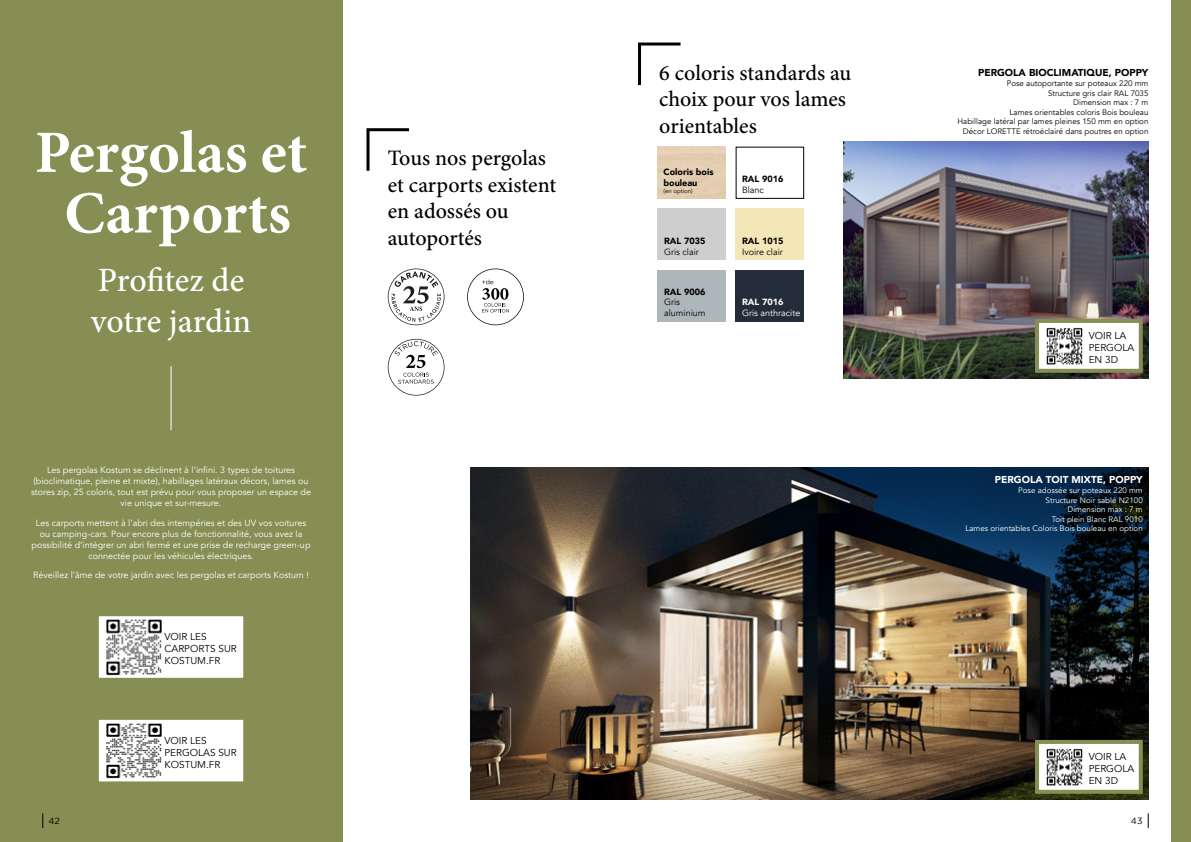
<style>
.page{position:relative;width:1191px;height:842px;background:#fff}
.page>*{position:absolute;margin:0;border:0;box-sizing:border-box;transform-origin:0 0}
.t1{font:700 60px/60.7px "Minion Pro";color:#fff;text-align:center}
.t2{font:500 34px/40.8px "Minion Pro";letter-spacing:-.005em;color:#fff}
.t3{font:500 22px/26.4px "Minion Pro";letter-spacing:-.005em;color:#000}
.t4{font:10px/12px "Avenir";color:#000}
.t5{font:900 10px "Avenir";color:#000}
.t6{font:900 10px "Avenir";color:#fff}
.t7{font:9px/11px "Avenir";color:#fff;text-align:center}
.t8{font:900 9px/10.8px "Avenir";color:#000}
.t9{font:9px/10.8px "Avenir";color:#000}
.t10{font:900 9px "Avenir";color:#fff}
.t11{font:9px "Gotham";color:#000}
.t12{font:8px/9.6px "Avenir";color:#000;text-align:right}
.t13{font:8px/9.6px "Avenir";color:#fff;text-align:right}
.t14{font:6px "Avenir";color:#000}
</style>
<div class="page">
<div style="left:0;top:0;width:342px;height:842px;background:#868e53"></div>
<svg style="left:366px;top:128px;width:44px;height:43px"></svg>
<svg style="left:388px;top:269px;width:56px;height:56px"></svg>
<svg style="left:388px;top:339px;width:56px;height:57px"></svg>
<svg style="left:467px;top:269px;width:57px;height:56px"></svg>
<hr style="left:170px;top:366px;width:2px;height:64px;background:#fff">
<div style="left:95px;top:612px;width:152px;height:70px;background:#fff;border:4px solid #868e53"></div>
<img style="left:106px;top:619px;width:56px;height:57px">
<div style="left:95px;top:716px;width:152px;height:69px;background:#fff;border:4px solid #868e53"></div>
<img style="left:106px;top:723px;width:56px;height:56px">
<img style="left:470px;top:468px;width:678px;height:331px">
<img style="left:843px;top:142px;width:305px;height:236px">
<div style="left:736px;top:270px;width:68px;height:52px;background:#232d39"></div>
<div style="left:658px;top:270px;width:68px;height:52px;background:#adb6b9"></div>
<div style="left:736px;top:147px;width:68px;height:52px;border:1px solid #000"></div>
<div style="left:658px;top:209px;width:68px;height:51px;background:#cdcecd"></div>
<div style="left:736px;top:209px;width:68px;height:51px;background:#f4e7b7"></div>
<svg style="left:638px;top:42px;width:43px;height:44px"></svg>
<div style="left:1171px;top:0;width:20px;height:842px;background:#868e53"></div>
<div style="left:1035px;top:319px;width:107px;height:54px;background:#fff;border:4px solid #868e53"></div>
<img style="left:1046px;top:327px;width:37px;height:38px">
<div style="left:1035px;top:740px;width:107px;height:54px;background:#fff;border:4px solid #868e53"></div>
<img style="left:1046px;top:748px;width:37px;height:38px">
<svg style="left:1148px;top:813px;width:1px;height:15px"></svg>
<svg style="left:43px;top:813px;width:1px;height:15px"></svg>
<h1 class="t1" style="left:35px;top:122px;width:274px">Pergolas et<br>Carports</h1>
<h2 class="t2" style="left:91px;top:260px;width:162px">Profitez de votre jardin</h2>
<p class="t7" style="left:31px;top:465px;width:281px">Les pergolas Kostum se déclinent à l’infini. 3 types de toitures (bioclimatique, pleine et mixte), habillages latéraux décors, lames ou stores zip, 25 coloris, tout est prévu pour vous proposer un espace de vie unique et sur-mesure.</p>
<p class="t7" style="left:32px;top:517px;width:280px">Les carports mettent à l’abri des intempéries et des UV vos voitures ou camping-cars. Pour encore plus de fonctionnalité, vous avez la possibilité d’intégrer un abri fermé et une prise de recharge green-up connectée pour les véhicules électriques.</p>
<p class="t7" style="left:33px;top:570px;width:277px">Réveillez l’âme de votre jardin avec les pergolas et carports Kostum !</p>
<p class="t4" style="left:164px;top:631px;width:74px">VOIR LES<br>CARPORTS SUR<br>KOSTUM.FR</p>
<p class="t4" style="left:164px;top:734px;width:74px">VOIR LES<br>PERGOLAS SUR<br>KOSTUM.FR</p>
<h3 class="t3" style="left:388px;top:145px;width:170px">Tous nos pergolas et carports existent en adossés ou autoportés</h3>
<h3 class="t3" style="left:659px;top:60px;width:194px">6 coloris standards au choix pour vos lames orientables</h3>
<p class="t5" style="left:978px;top:64px;width:172px">PERGOLA BIOCLIMATIQUE, POPPY</p>
<p class="t12" style="left:957px;top:79px;width:192px">Pose autoportante sur poteaux 220 mm<br>Structure gris clair RAL 7035<br>Dimension max : 7 m<br>Lames orientables coloris Bois bouleau<br>Habillage latéral par lames pleines 150 mm en option Décor LORETTE rétroéclairé dans poutres en option</p>
<p class="t8" style="left:663px;top:166px;width:51px">Coloris bois bouleau</p>
<p class="t14" style="left:663px;top:187px;width:31px">(en option)</p>
<p class="t8" style="left:664px;top:235px;width:43px">RAL 7035</p>
<p class="t9" style="left:664px;top:246px;width:36px">Gris clair</p>
<p class="t8" style="left:664px;top:286px;width:43px">RAL 9006</p>
<p class="t9" style="left:664px;top:297px;width:43px">Gris aluminium</p>
<p class="t8" style="left:742px;top:173px;width:43px">RAL 9016</p>
<p class="t9" style="left:742px;top:185px;width:23px">Blanc</p>
<p class="t8" style="left:742px;top:235px;width:43px">RAL 1015</p>
<p class="t9" style="left:742px;top:246px;width:42px">Ivoire clair</p>
<p class="t10" style="left:742px;top:295px;width:43px">RAL 7016</p>
<p class="t7" style="left:742px;top:308px;width:60px">Gris anthracite</p>
<p class="t4" style="left:1088px;top:330px;width:47px">VOIR LA<br>PERGOLA<br>EN 3D</p>
<p class="t6" style="left:994px;top:471px;width:149px">PERGOLA TOIT MIXTE, POPPY</p>
<p class="t13" style="left:965px;top:486px;width:179px">Pose adossée sur poteaux 220 mm<br>Structure Noir sablé N2100<br>Dimension max : 7 m<br>Toit plein Blanc RAL 9010<br>Lames orientables Coloris Bois bouleau en option</p>
<p class="t4" style="left:1088px;top:751px;width:47px">VOIR LA<br>PERGOLA<br>EN 3D</p>
<p class="t11" style="left:48px;top:816px;width:13px">42</p>
<p class="t11" style="left:1131px;top:816px;width:13px">43</p>
</div>
